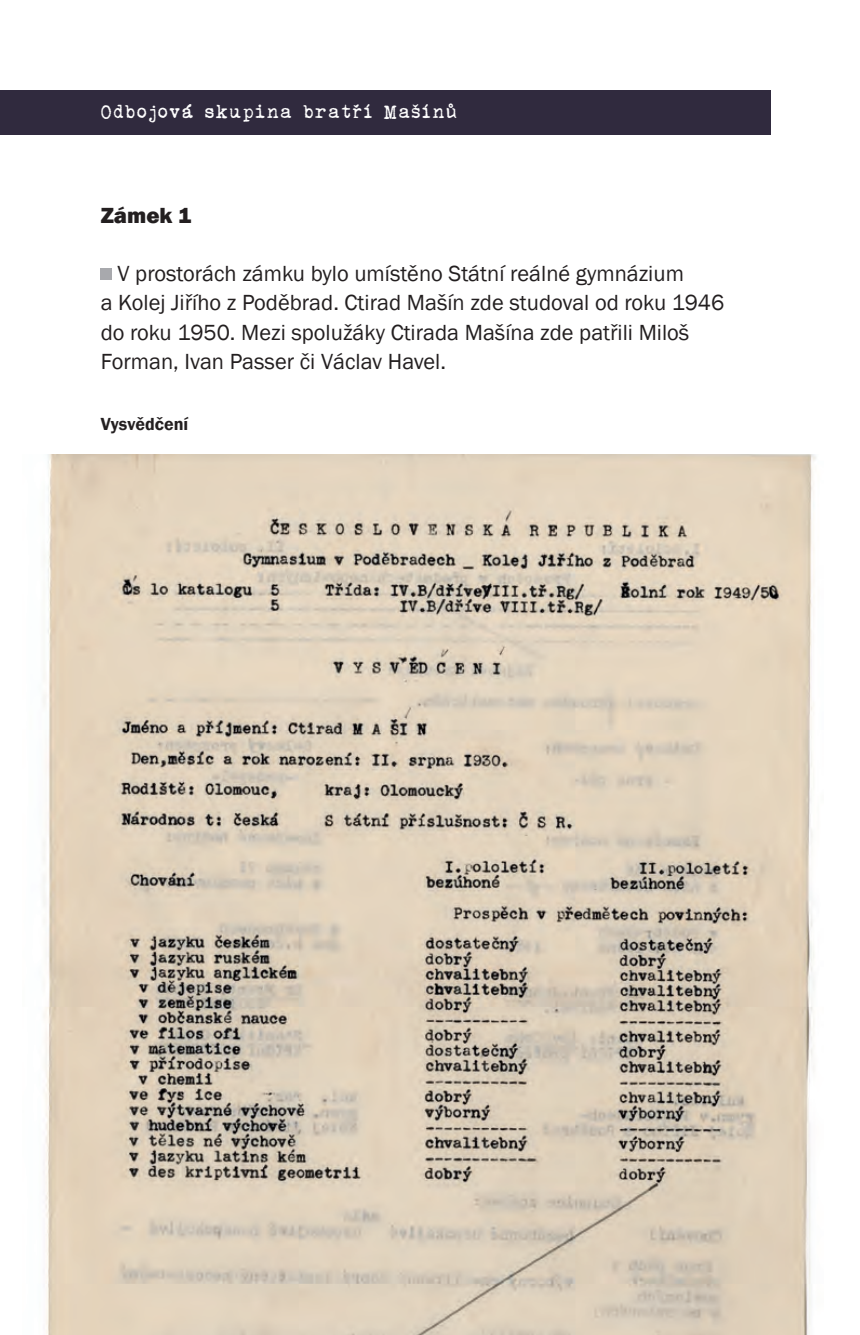
<style>
.page{position:relative;width:860px;height:1335px;background:#fff}
.page>*{position:absolute;margin:0;border:0;box-sizing:border-box;transform-origin:0 0}
.t1{font:22.5px/29.2px "Franklin Gothic";color:#231f20}
.t2{font:22.5px "urania czech";color:#fff}
.t3{font:800 22.5px "Franklin Gothic";color:#231f20}
.t4{font:600 18px "Franklin Gothic";color:#231f20}
</style>
<div class="page">
<div style="left:0;top:90px;width:770px;height:45px;background:#302a3e"></div>
<div style="left:101px;top:268px;width:11px;height:11px;background:#a8a9ad"></div>
<img style="left:43px;top:454px;width:773px;height:880px">
<p class="t2" style="left:101px;top:98px;width:359px">Odbojová skupina bratří Mašínů</p>
<p class="t3" style="left:101px;top:202px;width:92px">Zámek 1</p>
<p class="t1" style="left:101px;top:258px;width:625px;text-indent:17px">V prostorách zámku bylo umístěno Státní reálné gymnázium<br>a Kolej Jiřího z Poděbrad. Ctirad Mašín zde studoval od roku 1946 do roku 1950. Mezi spolužáky Ctirada Mašína zde patřili Miloš Forman, Ivan Passer či Václav Havel.</p>
<p class="t4" style="left:101px;top:414px;width:89px">Vysvědčení</p>
</div>
